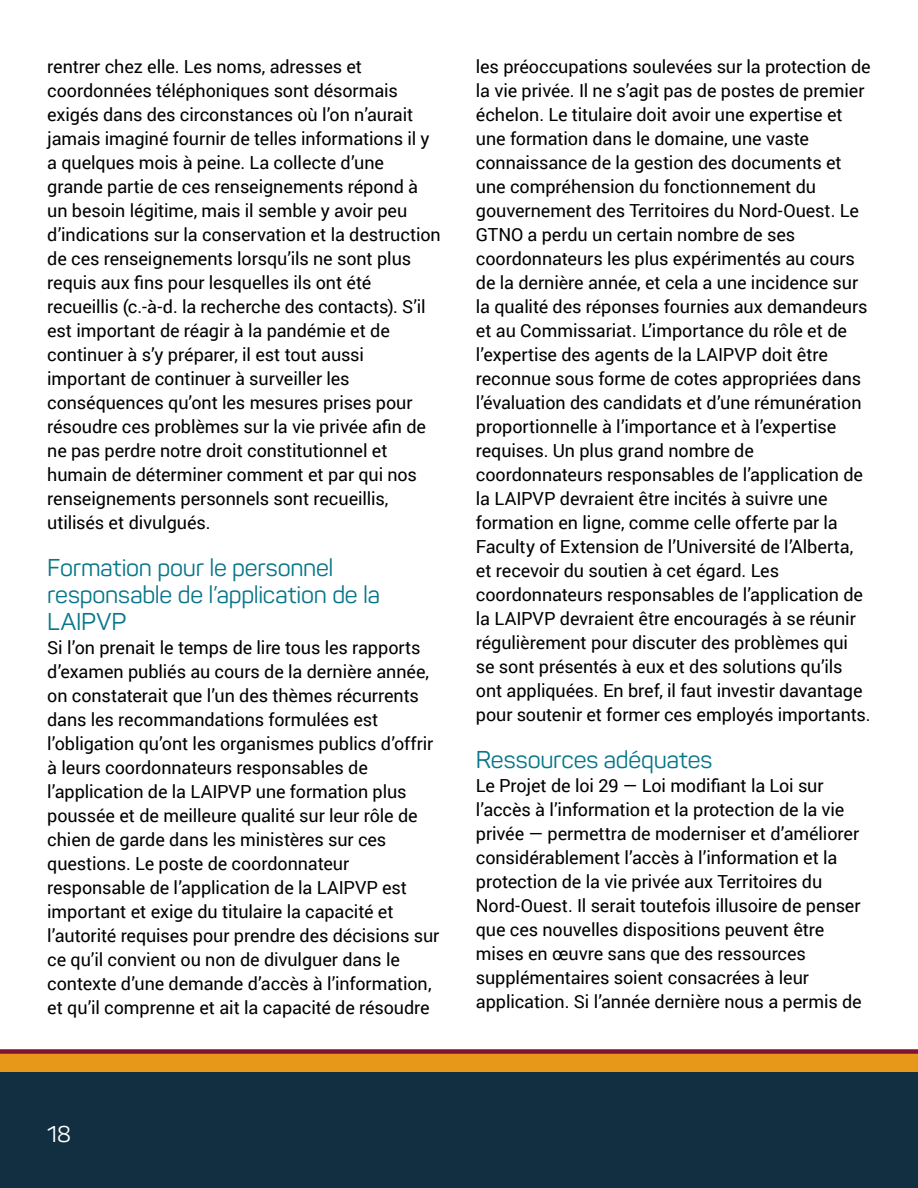
<style>
.page{position:relative;width:918px;height:1188px;background:#fff}
.page>*{position:absolute;margin:0;border:0;box-sizing:border-box;transform-origin:0 0}
.Subtitle{font:24px/27px "Panton W01";letter-spacing:-.01em;color:#077688}
.t1{font:22.5px "Panton W01";color:#fff}
.Body{font:18px/24px "Roboto";letter-spacing:-.005em;color:#000}
</style>
<div class="page">
<svg style="left:0;top:1049px;width:918px;height:24px;background:#cb7b20"></svg>
<div style="left:0;top:1073px;width:918px;height:115px;background:#122f41"></div>
<p class="Body" style="left:47px;top:54px;width:395px">rentrer chez elle. Les noms, adresses et coordonnées téléphoniques sont désormais exigés dans des circonstances où l’on n’aurait jamais imaginé fournir de telles informations il y a quelques mois à peine. La collecte d’une grande partie de ces renseignements répond à un besoin légitime, mais il semble y avoir peu d’indications sur la conservation et la destruction de ces renseignements lorsqu’ils ne sont plus requis aux fins pour lesquelles ils ont été recueillis (c.-à-d. la recherche des contacts). S’il est important de réagir à la pandémie et de continuer à s’y préparer, il est tout aussi important de continuer à surveiller les conséquences qu’ont les mesures prises pour résoudre ces problèmes sur la vie privée afin de ne pas perdre notre droit constitutionnel et humain de déterminer comment et par qui nos renseignements personnels sont recueillis, utilisés et divulgués.</p>
<p class="Subtitle" style="left:47px;top:555px;width:334px">Formation pour le personnel responsable de l’application de la<br>LAIPVP</p>
<p class="Body" style="left:47px;top:635px;width:394px">Si l’on prenait le temps de lire tous les rapports d’examen publiés au cours de la dernière année, on constaterait que l’un des thèmes récurrents dans les recommandations formulées est l’obligation qu’ont les organismes publics d’offrir à leurs coordonnateurs responsables de l’application de la LAIPVP une formation plus poussée et de meilleure qualité sur leur rôle de chien de garde dans les ministères sur ces questions. Le poste de coordonnateur responsable de l’application de la LAIPVP est important et exige du titulaire la capacité et l’autorité requises pour prendre des décisions sur ce qu’il convient ou non de divulguer dans le contexte d’une demande d’accès à l’information, et qu’il comprenne et ait la capacité de résoudre</p>
<p class="Body" style="left:476px;top:54px;width:396px">les préoccupations soulevées sur la protection de la vie privée. Il ne s’agit pas de postes de premier échelon. Le titulaire doit avoir une expertise et une formation dans le domaine, une vaste connaissance de la gestion des documents et une compréhension du fonctionnement du gouvernement des Territoires du Nord-Ouest. Le GTNO a perdu un certain nombre de ses coordonnateurs les plus expérimentés au cours de la dernière année, et cela a une incidence sur la qualité des réponses fournies aux demandeurs et au Commissariat. L’importance du rôle et de l’expertise des agents de la LAIPVP doit être reconnue sous forme de cotes appropriées dans l’évaluation des candidats et d’une rémunération proportionnelle à l’importance et à l’expertise requises. Un plus grand nombre de coordonnateurs responsables de l’application de la LAIPVP devraient être incités à suivre une formation en ligne, comme celle offerte par la Faculty of Extension de l’Université de l’Alberta, et recevoir du soutien à cet égard. Les coordonnateurs responsables de l’application de la LAIPVP devraient être encouragés à se réunir régulièrement pour discuter des problèmes qui se sont présentés à eux et des solutions qu’ils ont appliquées. En bref, il faut investir davantage pour soutenir et former ces employés importants.</p>
<p class="Subtitle" style="left:476px;top:747px;width:238px">Ressources adéquates</p>
<p class="Body" style="left:476px;top:773px;width:387px">Le Projet de loi 29 — Loi modifiant la Loi sur l’accès à l’information et la protection de la vie privée — permettra de moderniser et d’améliorer considérablement l’accès à l’information et la protection de la vie privée aux Territoires du Nord-Ouest. Il serait toutefois illusoire de penser que ces nouvelles dispositions peuvent être mises en œuvre sans que des ressources supplémentaires soient consacrées à leur application. Si l’année dernière nous a permis de</p>
<p class="t1" style="left:47px;top:1121px;width:25px">18</p>
</div>
